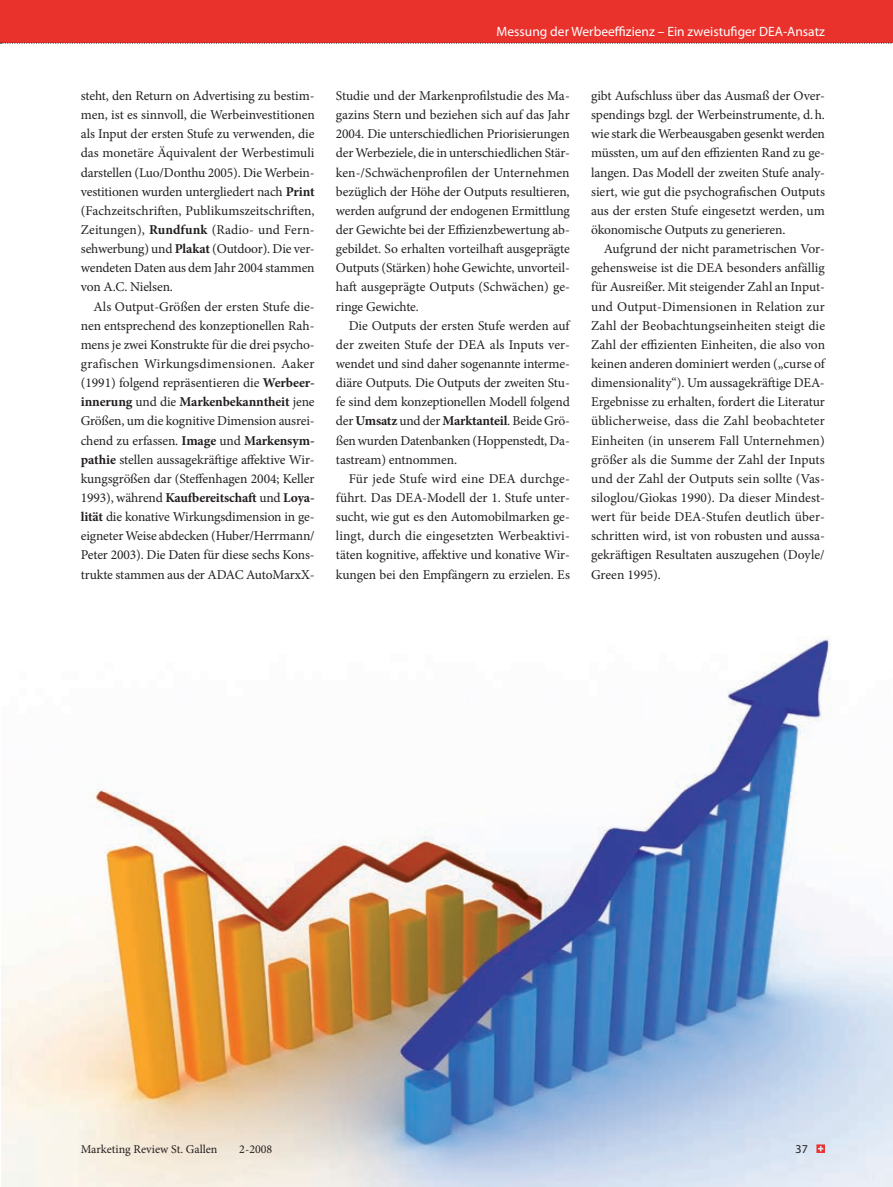
<style>
.page{position:relative;width:893px;height:1187px;background:#fff}
.page>*{position:absolute;margin:0;border:0;box-sizing:border-box;transform-origin:0 0}
.t1{font:13.5px/19.2px "Minion Pro";letter-spacing:-.01em;color:#231f20;text-align:justify}
.t2{font:13.5px "Myriad Pro";color:#fff}
.t3{font:12px "Minion Pro";color:#231f20}
.t4{font:12px "Myriad Pro";color:#231f20}
.s1{font-weight:700}
</style>
<div class="page">
<div style="left:0;top:0;width:893px;height:43px;background:#ea322d"></div>
<svg style="left:0;top:43px;width:893px;height:1px"></svg>
<img style="left:1px;top:636px;width:892px;height:550px">
<svg style="left:816px;top:1144px;width:9px;height:8px"></svg>
<p class="t1" style="left:81px;top:86px;width:236px">steht, den Return on Advertising zu bestim&shy;men, ist es sinnvoll, die Werbeinvestitionen als Input der ersten Stufe zu verwenden, die das monetäre Äquivalent der Werbestimuli darstellen (Luo/Donthu 2005). Die Werbein&shy;vestitionen wurden untergliedert nach <span class="s1">Print </span>(Fachzeitschriften, Publikumszeitschriften, Zeitungen), <span class="s1">Rundfunk</span> (Radio- und Fern&shy;sehwerbung) und <span class="s1">Plakat</span> (Outdoor). Die ver&shy;wendeten Daten aus dem Jahr 2004 stammen von A.C. Nielsen.</p>
<p class="t1" style="left:81px;top:297px;width:235px;text-indent:13px">Als Output-Größen der ersten Stufe die&shy;nen entsprechend des konzeptionellen Rah&shy;mens je zwei Konstrukte für die drei psycho&shy;grafischen Wirkungsdimensionen. Aaker (1991) folgend repräsentieren die <span class="s1">Werbeer&shy;innerung</span> und die <span class="s1">Markenbekanntheit</span> jene Größen, um die kognitive Dimension ausrei&shy;chend zu erfassen. <span class="s1">Image</span> und <span class="s1">Markensym&shy;pathie</span> stellen aussagekräftige affektive Wir&shy;kungsgrößen dar (Steffenhagen 2004; Keller 1993), während <span class="s1">Kaufbereitschaft</span> und <span class="s1">Loya&shy;lität</span> die konative Wirkungsdimension in ge&shy;eigneter Weise abdecken (Huber/Herrmann/ Peter 2003). Die Daten für diese sechs Kons&shy;trukte stammen aus der ADAC AutoMarxX-</p>
<p class="t2" style="left:497px;top:23px;width:330px">Messung der Werbeeffizienz – Ein zweistufiger DEA-Ansatz</p>
<p class="t1" style="left:336px;top:86px;width:235px">Studie und der Markenprofilstudie des Ma&shy;gazins Stern und beziehen sich auf das Jahr 2004. Die unterschiedlichen Priorisierungen der Werbeziele, die in unterschiedlichen Stär&shy;ken-/Schwächenprofilen der Unternehmen bezüglich der Höhe der Outputs resultieren, werden aufgrund der endogenen Ermittlung der Gewichte bei der Effizienzbewertung ab&shy;gebildet. So erhalten vorteilhaft ausgeprägte Outputs (Stärken) hohe Gewichte, unvorteil&shy;haft ausgeprägte Outputs (Schwächen) ge&shy;ringe Gewichte.</p>
<p class="t1" style="left:336px;top:316px;width:235px;text-indent:13px">Die Outputs der ersten Stufe werden auf der zweiten Stufe der DEA als Inputs ver&shy;wendet und sind daher sogenannte interme&shy;diäre Outputs. Die Outputs der zweiten Stu&shy;fe sind dem konzeptionellen Modell folgend der <span class="s1">Umsatz</span> und der <span class="s1">Marktanteil</span>. Beide Grö&shy;ßen wurden Datenbanken (Hoppenstedt, Da&shy;tastream) entnommen.</p>
<p class="t1" style="left:336px;top:469px;width:236px;text-indent:13px">Für jede Stufe wird eine DEA durchge&shy;führt. Das DEA-Modell der 1. Stufe unter&shy;sucht, wie gut es den Automobilmarken ge&shy;lingt, durch die eingesetzten Werbeaktivi&shy;täten kognitive, affektive und konative Wir&shy;kungen bei den Empfängern zu erzielen. Es</p>
<p class="t1" style="left:591px;top:86px;width:235px">gibt Aufschluss über das Ausmaß der Over&shy;spendings bzgl. der Werbeinstrumente, d.h. wie stark die Werbeausgaben gesenkt werden müssten, um auf den effizienten Rand zu ge&shy;langen. Das Modell der zweiten Stufe analy&shy;siert, wie gut die psychografischen Outputs aus der ersten Stufe eingesetzt werden, um ökonomische Outputs zu generieren.</p>
<p class="t1" style="left:591px;top:239px;width:236px;text-indent:13px">Aufgrund der nicht parametrischen Vor&shy;gehensweise ist die DEA besonders anfällig für Ausreißer. Mit steigender Zahl an Input&shy;und Output-Dimensionen in Relation zur Zahl der Beobachtungseinheiten steigt die Zahl der effizienten Einheiten, die also von keinen anderen dominiert werden („curse of dimensionality“). Um aussagekräftige DEA-Ergebnisse zu erhalten, fordert die Literatur üblicherweise, dass die Zahl beobachteter Einheiten (in unserem Fall Unternehmen) größer als die Summe der Zahl der Inputs und der Zahl der Outputs sein sollte (Vas&shy;siloglou/Giokas 1990). Da dieser Mindest&shy;wert für beide DEA-Stufen deutlich über&shy;schritten wird, ist von robusten und aussa&shy;gekräftigen Resultaten auszugehen (Doyle/ Green 1995).</p>
<p class="t3" style="left:81px;top:1140px;width:138px">Marketing Review St. Gallen</p>
<p class="t3" style="left:239px;top:1140px;width:35px">2-2008</p>
<p class="t4" style="left:796px;top:1141px;width:14px">37</p>
</div>
